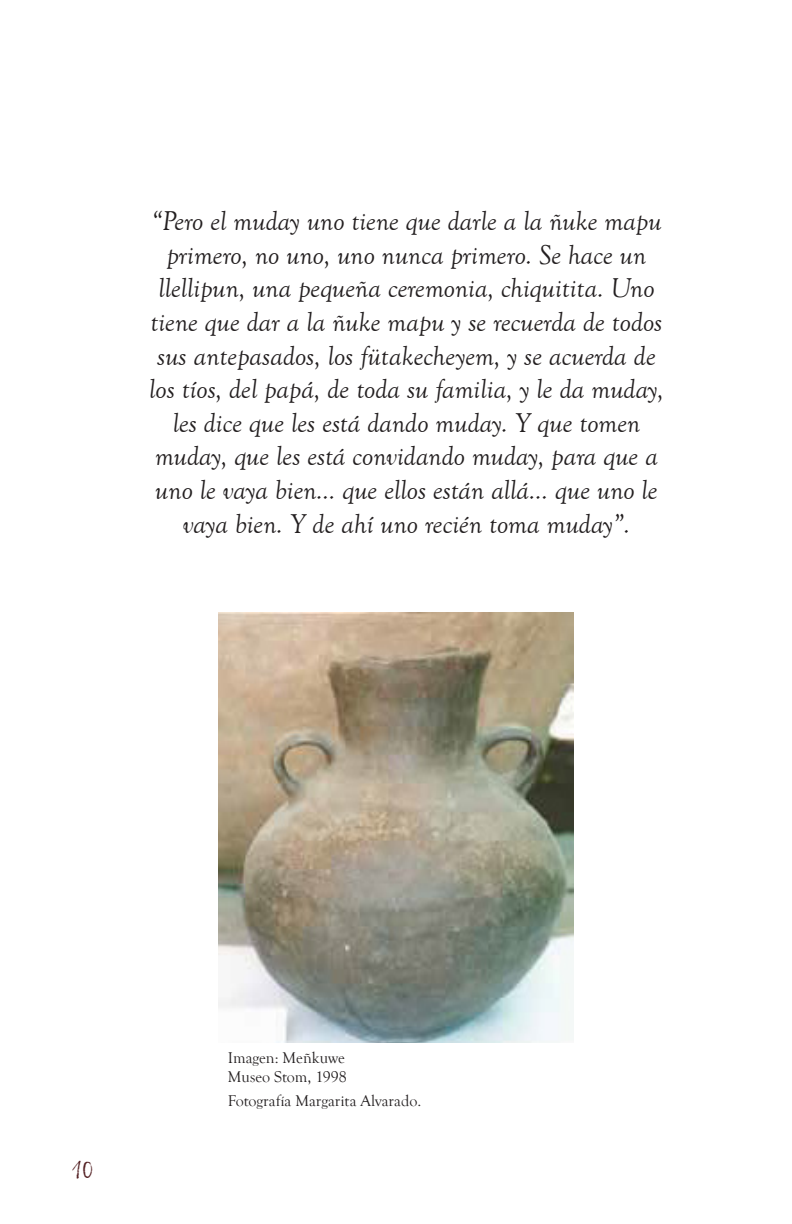
<style>
.page{position:relative;width:792px;height:1224px;background:#fff}
.page>*{position:absolute;margin:0;border:0;box-sizing:border-box;transform-origin:0 0}
.t1{font:italic 28px/33.6px "Goudy Old Style T";color:#231f20;text-align:center}
.t2{font:24px "Lemon Tuesday";color:#521f22}
.t3{font:16px "Goudy Old Style T";color:#231f20}
</style>
<div class="page">
<img style="left:219px;top:612px;width:354px;height:430px">
<p class="t1" style="left:149px;top:205px;width:516px">“Pero el muday uno tiene que darle a la ñuke mapu primero, no uno, uno nunca primero. Se hace un llellipun, una pequeña ceremonia, chiquitita. Uno tiene que dar a la ñuke mapu y se recuerda de todos sus antepasados, los fütakecheyem, y se acuerda de los tíos, del papá, de toda su familia, y le da muday, les dice que les está dando muday. Y que tomen muday, que les está convidando muday, para que a uno le vaya bien… que ellos están allá… que uno le vaya bien. Y de ahí uno recién toma muday”.</p>
<p class="t2" style="left:72px;top:1156px;width:23px">10</p>
<p class="t3" style="left:228px;top:1049px;width:118px">Imagen: Meñkuwe</p>
<p class="t3" style="left:228px;top:1068px;width:120px">Museo Stom, 1998</p>
<p class="t3" style="left:228px;top:1092px;width:195px">Fotografía Margarita Alvarado.</p>
</div>
